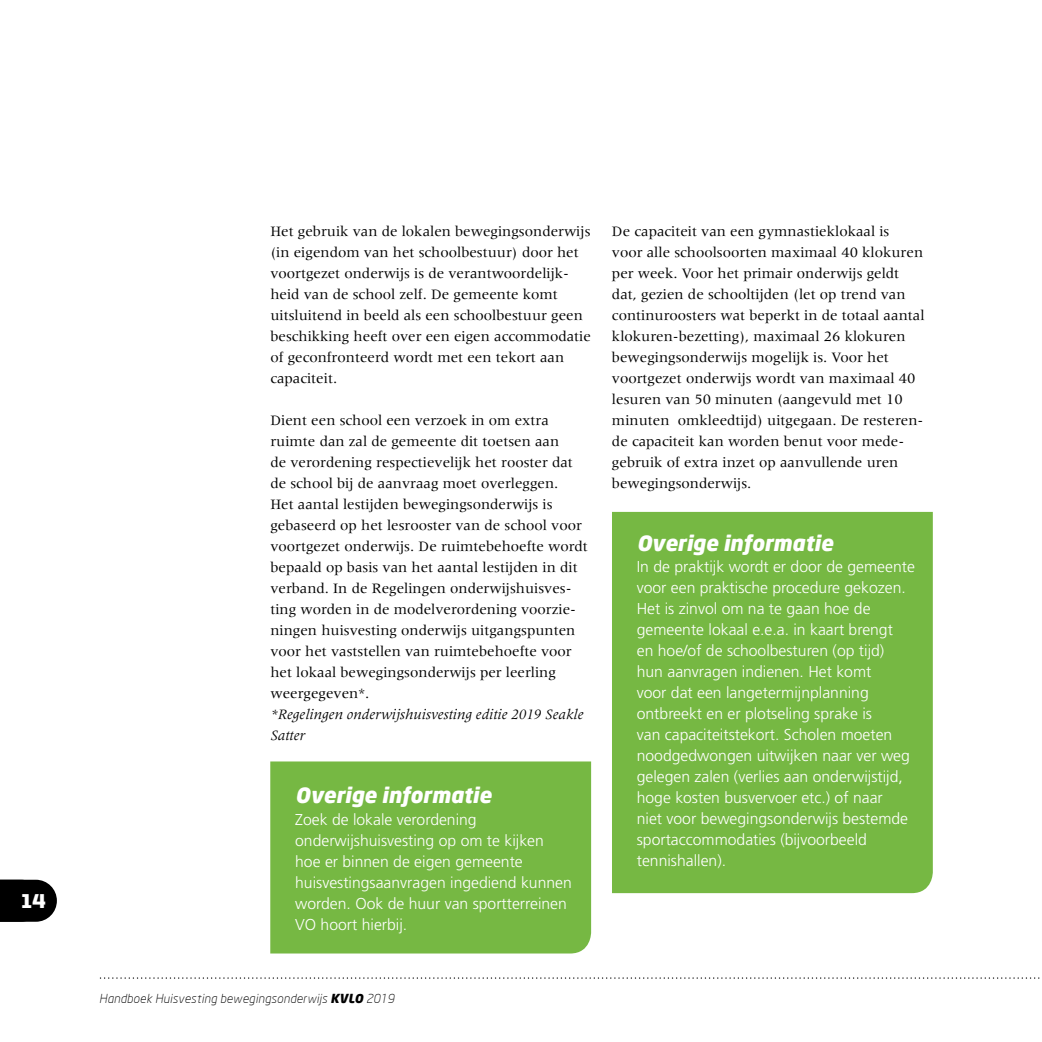
<style>
.page{position:relative;width:1042px;height:1042px;background:#fff}
.page>*{position:absolute;margin:0;border:0;box-sizing:border-box;transform-origin:0 0}
.t1{font:italic 900 21px "Neo Sans";color:#fff}
.t2{font:900 20.12px "United Sans Reg";color:#fff}
.t3{font:300 15.75px/21px "Frutiger LT Std";color:#fff}
.t4{font:14.88px/21px "Meridien LT Std";color:#000}
.t5{font:italic 14.88px/21px "Meridien LT Std";color:#000}
.t6{font:italic 300 12.25px "Neo Sans";letter-spacing:.02em;color:#000}
.s1{font-weight:900}
</style>
<div class="page">
<div style="left:270px;top:761px;width:321px;height:192px;background:#76b843"></div>
<div style="left:612px;top:512px;width:321px;height:381px;background:#76b843"></div>
<svg style="left:0;top:880px;width:57px;height:42px"></svg>
<svg style="left:99px;top:977px;width:941px;height:1px"></svg>
<h2 class="t2" style="left:21px;top:890px;width:26px">14</h2>
<p class="t4" style="left:270px;top:221px;width:322px">Het gebruik van de lokalen bewegingsonderwijs (in eigendom van het schoolbestuur) door het voortgezet onderwijs is de verantwoordelijk&shy;heid van de school zelf. De gemeente komt uitsluitend in beeld als een schoolbestuur geen beschikking heeft over een eigen accommodatie of geconfronteerd wordt met een tekort aan capaciteit.</p>
<p class="t4" style="left:270px;top:410px;width:319px">Dient een school een verzoek in om extra ruimte dan zal de gemeente dit toetsen aan<br>de verordening respectievelijk het rooster dat de school bij de aanvraag moet overleggen.<br>Het aantal lestijden bewegingsonderwijs is gebaseerd op het lesrooster van de school voor voortgezet onderwijs. De ruimtebehoefte wordt bepaald op basis van het aantal lestijden in dit verband. In de Regelingen onderwijshuisves&shy;ting worden in de modelverordening voorzie&shy;ningen huisvesting onderwijs uitgangspunten voor het vaststellen van ruimtebehoefte voor het lokaal bewegingsonderwijs per leerling weergegeven*.</p>
<p class="t5" style="left:270px;top:704px;width:315px">*Regelingen onderwijshuisvesting editie 2019 Seakle<br>Satter</p>
<h1 class="t1" style="left:295px;top:782px;width:198px">Overige informatie</h1>
<p class="t3" style="left:295px;top:809px;width:278px">Zoek de lokale verordening onderwijshuisvesting op om te kijken hoe er binnen de eigen gemeente huisvestingsaanvragen ingediend kunnen worden. Ook de huur van sportterreinen<br>VO hoort hierbij.</p>
<p class="t4" style="left:612px;top:221px;width:314px">De capaciteit van een gymnastieklokaal is<br>voor alle schoolsoorten maximaal 40 klokuren per week. Voor het primair onderwijs geldt dat, gezien de schooltijden (let op trend van continuroosters wat beperkt in de totaal aantal klokuren-bezetting), maximaal 26 klokuren bewegingsonderwijs mogelijk is. Voor het voortgezet onderwijs wordt van maximaal 40 lesuren van 50 minuten (aangevuld met 10 minuten omkleedtijd) uitgegaan. De resteren&shy;de capaciteit kan worden benut voor mede&shy;gebruik of extra inzet op aanvullende uren bewegingsonderwijs.</p>
<h1 class="t1" style="left:637px;top:530px;width:198px">Overige informatie</h1>
<p class="t3" style="left:637px;top:557px;width:280px">In de praktijk wordt er door de gemeente voor een praktische procedure gekozen.<br>Het is zinvol om na te gaan hoe de gemeente lokaal e.e.a. in kaart brengt<br>en hoe/of de schoolbesturen (op tijd)<br>hun aanvragen indienen. Het komt<br>voor dat een langetermijnplanning ontbreekt en er plotseling sprake is<br>van capaciteitstekort. Scholen moeten noodgedwongen uitwijken naar ver weg gelegen zalen (verlies aan onderwijstijd, hoge kosten busvervoer etc.) of naar<br>niet voor bewegingsonderwijs bestemde sportaccommodaties (bijvoorbeeld tennishallen).</p>
<p class="t6" style="left:99px;top:991px;width:297px">Handboek Huisvesting bewegingsonderwijs <span class="s1">KVLO</span> 2019</p>
</div>
